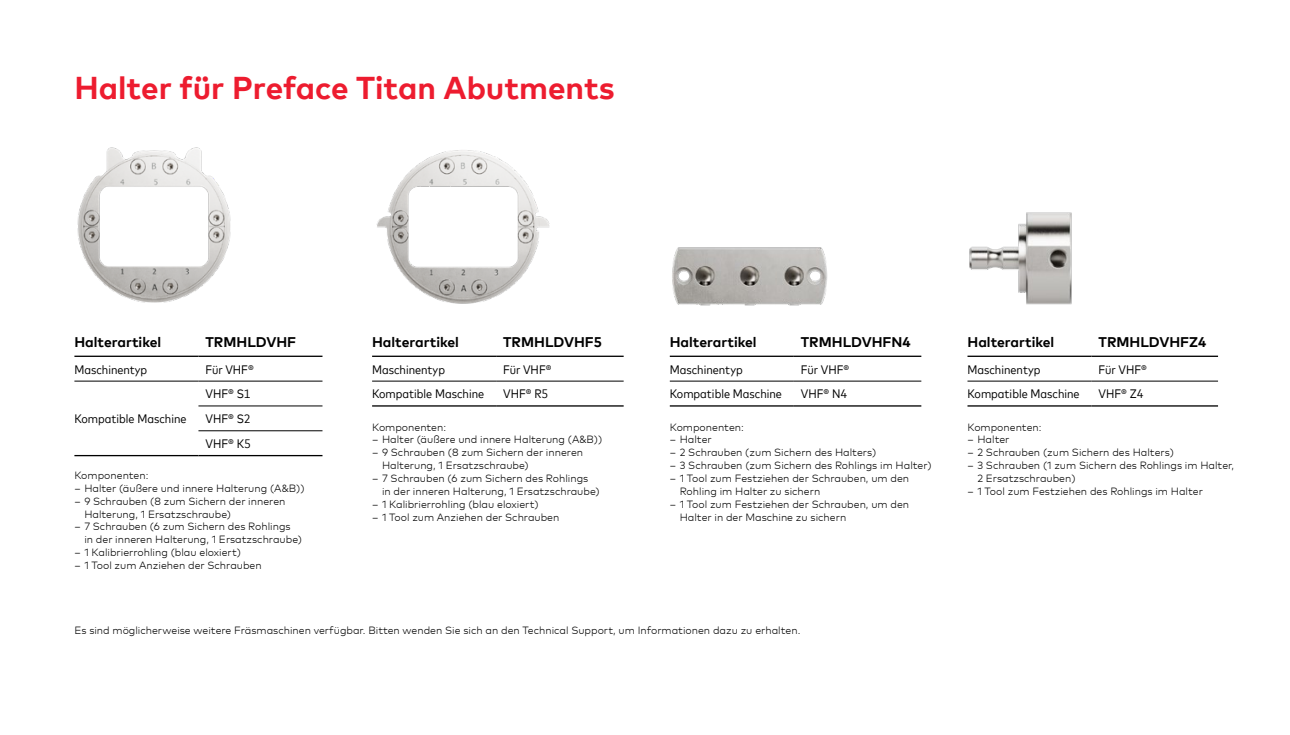
<style>
.page{position:relative;width:1290px;height:735px;background:#fff}
.page>*{position:absolute;margin:0;border:0;box-sizing:border-box;transform-origin:0 0}
.t1{font:700 31.5px "Mark Pro";color:#ed1c2f}
.t2{font:700 14px "Mark Pro";color:#000}
.t3{font:condensed 12.25px/24.8px "Mark Pro";color:#000;text-align:justify}
.t4{font:300 10.5px/12.8px "Mark Pro";color:#000}
</style>
<div class="page">
<hr style="left:74px;top:380px;width:124px;height:1px;background:#000">
<hr style="left:198px;top:380px;width:124px;height:1px;background:#000">
<hr style="left:198px;top:405px;width:124px;height:1px;background:#000">
<hr style="left:198px;top:430px;width:124px;height:1px;background:#000">
<hr style="left:74px;top:454px;width:124px;height:2px;background:#000">
<hr style="left:74px;top:355px;width:124px;height:2px;background:#000">
<hr style="left:198px;top:355px;width:124px;height:2px;background:#000">
<hr style="left:198px;top:454px;width:124px;height:2px;background:#000">
<hr style="left:372px;top:380px;width:124px;height:1px;background:#000">
<hr style="left:496px;top:380px;width:128px;height:1px;background:#000">
<hr style="left:372px;top:355px;width:124px;height:2px;background:#000">
<hr style="left:496px;top:355px;width:128px;height:2px;background:#000">
<hr style="left:372px;top:405px;width:124px;height:1px;background:#000">
<hr style="left:496px;top:405px;width:128px;height:1px;background:#000">
<hr style="left:670px;top:380px;width:124px;height:1px;background:#000">
<hr style="left:794px;top:380px;width:127px;height:1px;background:#000">
<hr style="left:670px;top:355px;width:124px;height:2px;background:#000">
<hr style="left:794px;top:355px;width:127px;height:2px;background:#000">
<hr style="left:670px;top:405px;width:124px;height:1px;background:#000">
<hr style="left:794px;top:405px;width:127px;height:1px;background:#000">
<hr style="left:967px;top:380px;width:124px;height:1px;background:#000">
<hr style="left:1091px;top:380px;width:127px;height:1px;background:#000">
<hr style="left:967px;top:355px;width:124px;height:2px;background:#000">
<hr style="left:1091px;top:355px;width:127px;height:2px;background:#000">
<hr style="left:967px;top:405px;width:124px;height:1px;background:#000">
<hr style="left:1091px;top:405px;width:127px;height:1px;background:#000">
<img style="left:77px;top:147px;width:154px;height:156px">
<img style="left:376px;top:150px;width:174px;height:154px">
<img style="left:672px;top:247px;width:156px;height:59px">
<img style="left:969px;top:212px;width:103px;height:93px">
<h1 class="t1" style="left:74px;top:64px;width:542px">Halter für Preface Titan Abutments</h1>
<h2 class="t2" style="left:74px;top:331px;width:88px">Halterartikel</h2>
<h2 class="t2" style="left:205px;top:331px;width:92px">TRMHLDVHF</h2>
<p class="t3" style="left:74px;top:355px;width:74px">Maschinentyp</p>
<p class="t3" style="left:205px;top:355px;width:50px">Für VHF®</p>
<p class="t3" style="left:74px;top:405px;width:114px">Kompatible Maschine</p>
<p class="t3" style="left:205px;top:380px;width:47px">VHF® S1<br>VHF® S2<br>VHF® K5</p>
<p class="t4" style="left:74px;top:468px;width:76px">Komponenten:</p>
<p class="t4" style="left:74px;top:480px;width:232px">– Halter (äußere und innere Halterung (A&amp;B))</p>
<p class="t4" style="left:84px;top:493px;width:203px;text-indent:-10px">– 9 Schrauben (8 zum Sichern der inneren<br>Halterung, 1 Ersatzschraube)</p>
<p class="t4" style="left:84px;top:519px;width:219px;text-indent:-10px">– 7 Schrauben (6 zum Sichern des Rohlings in der inneren Halterung, 1 Ersatzschraube)</p>
<p class="t4" style="left:74px;top:545px;width:168px">– 1 Kalibrierrohling (blau eloxiert)</p>
<p class="t4" style="left:74px;top:557px;width:189px">– 1 Tool zum Anziehen der Schrauben</p>
<h2 class="t2" style="left:372px;top:331px;width:88px">Halterartikel</h2>
<h2 class="t2" style="left:503px;top:331px;width:100px">TRMHLDVHF5</h2>
<p class="t3" style="left:372px;top:355px;width:74px">Maschinentyp</p>
<p class="t3" style="left:503px;top:355px;width:50px">Für VHF®</p>
<p class="t3" style="left:372px;top:380px;width:114px">Kompatible Maschine</p>
<p class="t3" style="left:503px;top:380px;width:47px">VHF® R5</p>
<p class="t4" style="left:372px;top:419px;width:76px">Komponenten:</p>
<p class="t4" style="left:372px;top:432px;width:232px">– Halter (äußere und innere Halterung (A&amp;B))</p>
<p class="t4" style="left:382px;top:445px;width:203px;text-indent:-10px">– 9 Schrauben (8 zum Sichern der inneren<br>Halterung, 1 Ersatzschraube)</p>
<p class="t4" style="left:382px;top:471px;width:219px;text-indent:-10px">– 7 Schrauben (6 zum Sichern des Rohlings in der inneren Halterung, 1 Ersatzschraube)</p>
<p class="t4" style="left:372px;top:496px;width:168px">– 1 Kalibrierrohling (blau eloxiert)</p>
<p class="t4" style="left:372px;top:509px;width:189px">– 1 Tool zum Anziehen der Schrauben</p>
<h2 class="t2" style="left:670px;top:331px;width:88px">Halterartikel</h2>
<h2 class="t2" style="left:801px;top:331px;width:111px">TRMHLDVHFN4</h2>
<p class="t3" style="left:670px;top:355px;width:74px">Maschinentyp</p>
<p class="t3" style="left:801px;top:355px;width:50px">Für VHF®</p>
<p class="t3" style="left:670px;top:380px;width:114px">Kompatible Maschine</p>
<p class="t3" style="left:801px;top:380px;width:48px">VHF® N4</p>
<p class="t4" style="left:670px;top:419px;width:76px">Komponenten:</p>
<p class="t4" style="left:670px;top:432px;width:44px">– Halter</p>
<p class="t4" style="left:670px;top:445px;width:208px">– 2 Schrauben (zum Sichern des Halters)</p>
<p class="t4" style="left:670px;top:458px;width:263px">– 3 Schrauben (zum Sichern des Rohlings im Halter)</p>
<p class="t4" style="left:680px;top:471px;width:231px;text-indent:-10px">– 1 Tool zum Festziehen der Schrauben, um den<br>Rohling im Halter zu sichern</p>
<p class="t4" style="left:680px;top:496px;width:231px;text-indent:-10px">– 1 Tool zum Festziehen der Schrauben, um den<br>Halter in der Maschine zu sichern</p>
<p class="t4" style="left:74px;top:622px;width:727px">Es sind möglicherweise weitere Fräsmaschinen verfügbar. Bitten wenden Sie sich an den Technical Support, um Informationen dazu zu erhalten.</p>
<h2 class="t2" style="left:967px;top:331px;width:88px">Halterartikel</h2>
<h2 class="t2" style="left:1098px;top:331px;width:109px">TRMHLDVHFZ4</h2>
<p class="t3" style="left:967px;top:355px;width:74px">Maschinentyp</p>
<p class="t3" style="left:1098px;top:355px;width:50px">Für VHF®</p>
<p class="t3" style="left:967px;top:380px;width:114px">Kompatible Maschine</p>
<p class="t3" style="left:1098px;top:380px;width:47px">VHF® Z4</p>
<p class="t4" style="left:967px;top:419px;width:76px">Komponenten:</p>
<p class="t4" style="left:967px;top:432px;width:44px">– Halter</p>
<p class="t4" style="left:967px;top:445px;width:208px">– 2 Schrauben (zum Sichern des Halters)</p>
<p class="t4" style="left:977px;top:458px;width:258px;text-indent:-10px">– 3 Schrauben (1 zum Sichern des Rohlings im Halter,<br>2 Ersatzschrauben)</p>
<p class="t4" style="left:967px;top:483px;width:237px">– 1 Tool zum Festziehen des Rohlings im Halter</p>
</div>
